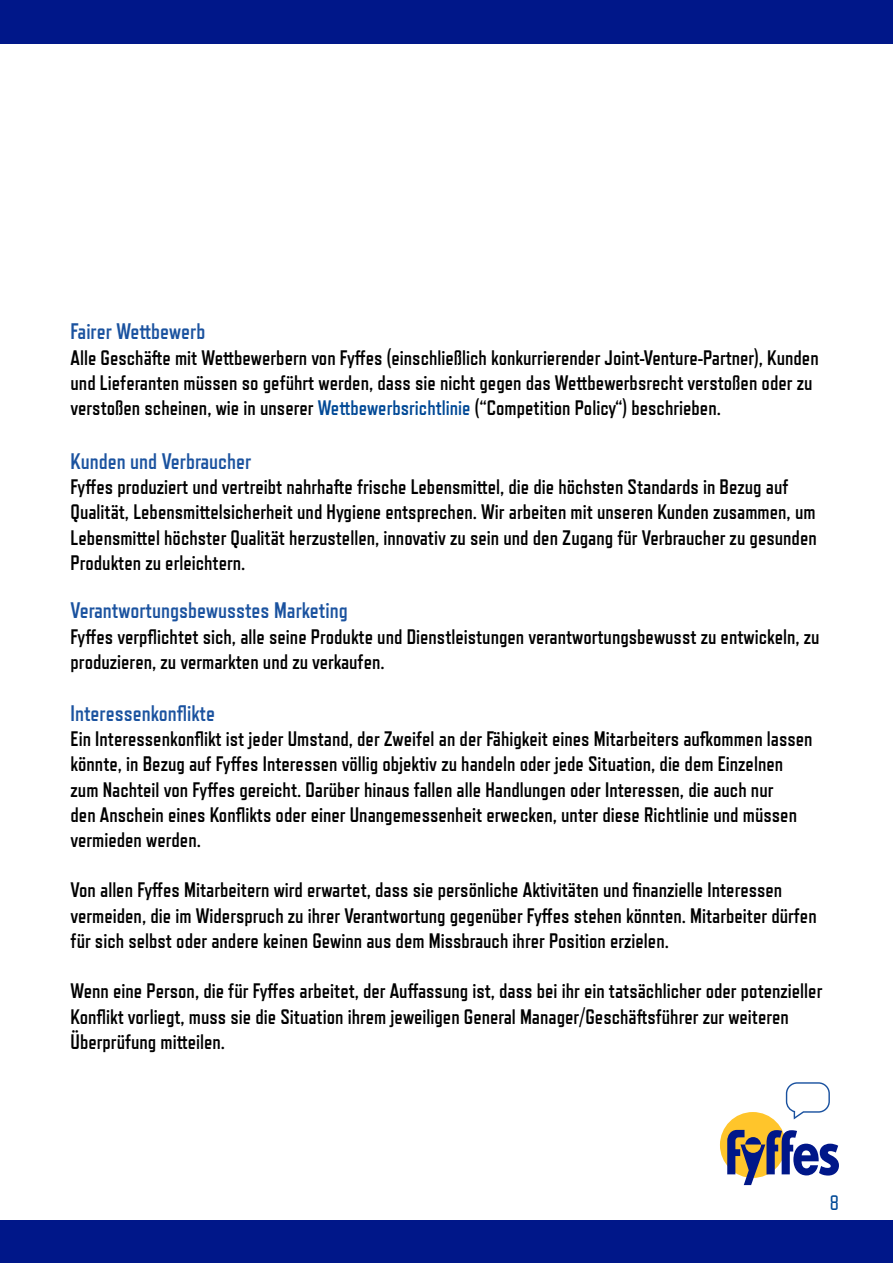
<style>
.page{position:relative;width:893px;height:1263px;background:#fff}
.page>*{position:absolute;margin:0;border:0;box-sizing:border-box;transform-origin:0 0}
.t1{font:700 22.5px "Refrigerator Deluxe";color:#1a529f}
.t2{font:700 21px/25.2px "Refrigerator Deluxe";color:#000}
.t3{font:21px "Refrigerator Deluxe";color:#004996}
.s1{color:#004996}
</style>
<div class="page">
<svg style="left:785px;top:1082px;width:45px;height:36px"></svg>
<div style="left:0;top:1220px;width:893px;height:43px;background:#001789"></div>
<div style="left:0;top:0;width:893px;height:43px;background:#001789"></div>
<div style="left:720px;top:1112px;width:66px;height:66px;background:#ffc52b;border-radius:50%"></div>
<svg style="left:727px;top:1130px;width:112px;height:55px"></svg>
<p class="t1" style="left:71px;top:318px;width:136px">Fairer Wettbewerb</p>
<p class="t2" style="left:71px;top:345px;width:750px">Alle Geschäfte mit Wettbewerbern von Fyffes (einschließlich konkurrierender Joint-Venture-Partner), Kunden und Lieferanten müssen so geführt werden, dass sie nicht gegen das Wettbewerbsrecht verstoßen oder zu verstoßen scheinen, wie in unserer <span class="s1">Wettbewerbsrichtlinie</span> (“Competition Policy“) beschrieben.</p>
<p class="t1" style="left:71px;top:448px;width:182px">Kunden und Verbraucher</p>
<p class="t2" style="left:71px;top:474px;width:748px">Fyffes produziert und vertreibt nahrhafte frische Lebensmittel, die die höchsten Standards in Bezug auf Qualität, Lebensmittelsicherheit und Hygiene entsprechen. Wir arbeiten mit unseren Kunden zusammen, um Lebensmittel höchster Qualität herzustellen, innovativ zu sein und den Zugang für Verbraucher zu gesunden Produkten zu erleichtern.</p>
<p class="t1" style="left:71px;top:597px;width:279px">Verantwortungsbewusstes Marketing</p>
<p class="t2" style="left:71px;top:624px;width:750px">Fyffes verpflichtet sich, alle seine Produkte und Dienstleistungen verantwortungsbewusst zu entwickeln, zu produzieren, zu vermarkten und zu verkaufen.</p>
<p class="t1" style="left:71px;top:700px;width:146px">Interessenkonflikte</p>
<p class="t2" style="left:71px;top:726px;width:744px">Ein Interessenkonflikt ist jeder Umstand, der Zweifel an der Fähigkeit eines Mitarbeiters aufkommen lassen könnte, in Bezug auf Fyffes Interessen völlig objektiv zu handeln oder jede Situation, die dem Einzelnen zum Nachteil von Fyffes gereicht. Darüber hinaus fallen alle Handlungen oder Interessen, die auch nur<br>den Anschein eines Konflikts oder einer Unangemessenheit erwecken, unter diese Richtlinie und müssen vermieden werden.</p>
<p class="t2" style="left:71px;top:877px;width:748px">Von allen Fyffes Mitarbeitern wird erwartet, dass sie persönliche Aktivitäten und finanzielle Interessen vermeiden, die im Widerspruch zu ihrer Verantwortung gegenüber Fyffes stehen könnten. Mitarbeiter dürfen für sich selbst oder andere keinen Gewinn aus dem Missbrauch ihrer Position erzielen.</p>
<p class="t2" style="left:71px;top:978px;width:753px">Wenn eine Person, die für Fyffes arbeitet, der Auffassung ist, dass bei ihr ein tatsächlicher oder potenzieller<br>Konflikt vorliegt, muss sie die Situation ihrem jeweiligen General Manager/Geschäftsführer zur weiteren<br>Überprüfung mitteilen.</p>
<p class="t3" style="left:830px;top:1190px;width:11px">8</p>
</div>
